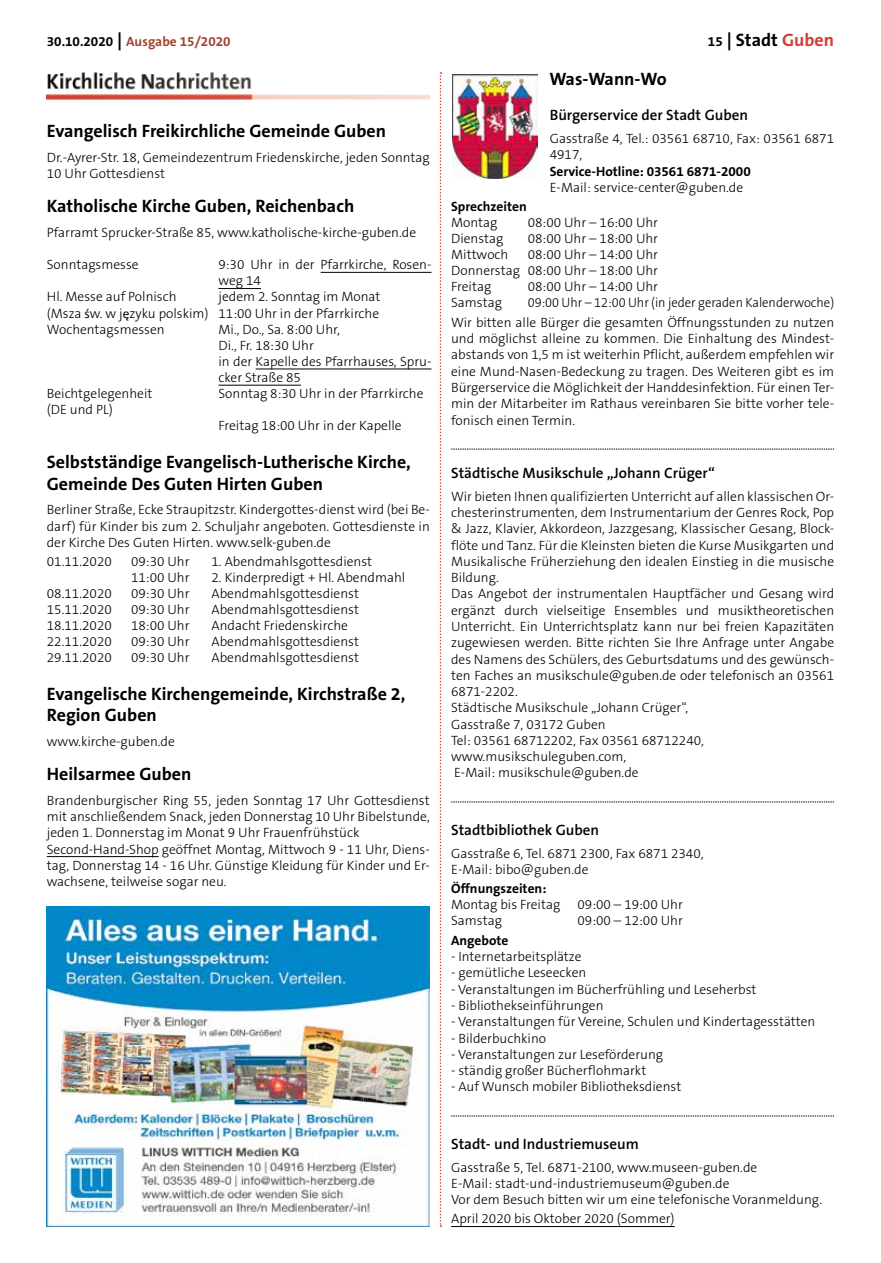
<style>
.page{position:relative;width:881px;height:1263px;background:#fff}
.page>*{position:absolute;margin:0;border:0;box-sizing:border-box;transform-origin:0 0}
.t1{font:700 18px/21.6px "The Sans B7";color:#000}
.t2{font:700 18px "The Sans B7";letter-spacing:-.02em;color:#000}
.t3{font:600 15px "The Sans B6";color:#000}
.t4{font:300 13.5px/16.4px "The Sans B3";color:#000}
.t5{font:300 13.5px/19.6px "The Sans B3";color:#000;text-align:right;scale:.94 1}
.t6{font:700 13.5px "The Sans B7";color:#000}
.t7{font:700 13.5px "The Sans B7";color:#a14534}
.s1{color:#000}
.s2{font-size:18px;color:#000}
.s3{font-size:13.5px}
.s4{color:#d13e37}
.s5{font-family:"Calibri";font-weight:400}
</style>
<div class="page">
<svg style="left:439px;top:72px;width:2px;height:1155px"></svg>
<img style="left:47px;top:72px;width:382px;height:28px">
<hr style="left:47px;top:856px;width:112px;height:1px;background:#000">
<hr style="left:320px;top:272px;width:111px;height:1px;background:#000">
<hr style="left:218px;top:288px;width:43px;height:1px;background:#000">
<hr style="left:255px;top:369px;width:176px;height:1px;background:#000">
<hr style="left:218px;top:385px;width:83px;height:1px;background:#000">
<img style="left:452px;top:75px;width:85px;height:104px">
<svg style="left:451px;top:449px;width:382px;height:1px"></svg>
<svg style="left:451px;top:802px;width:382px;height:1px"></svg>
<svg style="left:451px;top:1116px;width:382px;height:1px"></svg>
<hr style="left:451px;top:1226px;width:223px;height:1px;background:#000">
<img style="left:47px;top:906px;width:382px;height:321px">
<p class="t7" style="left:47px;top:34px;width:185px"><span class="s1">30.10.2020</span> <span class="s2">|</span> Ausgabe 15/2020</p>
<h1 class="t1" style="left:707px;top:29px;width:128px"><span class="s3">15</span> | Stadt <span class="s4">Guben</span></h1>
<h1 class="t1" style="left:47px;top:120px;width:341px">Evangelisch Freikirchliche Gemeinde Guben</h1>
<p class="t4" style="left:47px;top:149px;width:384px">Dr.-Ayrer-Str. 18, Gemeindezentrum Friedenskirche, jeden Sonntag<br>10 Uhr Gottesdienst</p>
<h1 class="t1" style="left:47px;top:196px;width:309px">Katholische Kirche Guben, Reichenbach</h1>
<p class="t4" style="left:47px;top:225px;width:371px">Pfarramt Sprucker-Straße 85, www.katholische-kirche-guben.de</p>
<p class="t4" style="left:47px;top:257px;width:93px">Sonntagsmesse</p>
<p class="t4" style="left:218px;top:257px;width:214px">9:30 Uhr in der Pfarrkirche, Rosen&shy;weg 14</p>
<p class="t4" style="left:47px;top:289px;width:163px">Hl. Messe auf Polnisch (Msza <span class="s5">ś</span>w. w j<span class="s5">ę</span>zyku polskim)</p>
<p class="t4" style="left:218px;top:289px;width:163px">jedem 2. Sonntag im Monat<br>11:00 Uhr in der Pfarrkirche</p>
<p class="t4" style="left:47px;top:321px;width:119px">Wochentagsmessen</p>
<p class="t4" style="left:218px;top:322px;width:214px">Mi., Do., Sa. 8:00 Uhr,<br>Di., Fr. 18:30 Uhr<br>in der Kapelle des Pfarrhauses, Spru&shy;cker Straße 85</p>
<p class="t4" style="left:47px;top:386px;width:107px">Beichtgelegenheit (DE und PL)</p>
<p class="t4" style="left:218px;top:386px;width:206px">Sonntag 8:30 Uhr in der Pfarrkirche</p>
<p class="t4" style="left:218px;top:418px;width:185px">Freitag 18:00 Uhr in der Kapelle</p>
<h1 class="t1" style="left:47px;top:452px;width:365px">Selbstständige Evangelisch-Lutherische Kirche,<br>Gemeinde Des Guten Hirten Guben</h1>
<p class="t4" style="left:47px;top:502px;width:384px;text-align:justify">Berliner Straße, Ecke Straupitzstr. Kindergottes-dienst wird (bei Be&shy;darf) für Kinder bis zum 2. Schuljahr angeboten. Gottesdienste in der Kirche Des Guten Hirten. www.selk-guben.de</p>
<p class="t4" style="left:47px;top:554px;width:67px">01.11.2020</p>
<p class="t4" style="left:131px;top:554px;width:60px">09:30 Uhr</p>
<p class="t4" style="left:211px;top:554px;width:162px">1. Abendmahlsgottesdienst</p>
<p class="t4" style="left:131px;top:570px;width:60px">11:00 Uhr</p>
<p class="t4" style="left:211px;top:570px;width:195px">2. Kinderpredigt + Hl. Abendmahl</p>
<p class="t4" style="left:47px;top:586px;width:67px">08.11.2020</p>
<p class="t4" style="left:131px;top:586px;width:60px">09:30 Uhr</p>
<p class="t4" style="left:211px;top:586px;width:149px">Abendmahlsgottesdienst</p>
<p class="t4" style="left:47px;top:602px;width:67px">15.11.2020</p>
<p class="t4" style="left:131px;top:602px;width:60px">09:30 Uhr</p>
<p class="t4" style="left:211px;top:602px;width:149px">Abendmahlsgottesdienst</p>
<p class="t4" style="left:47px;top:618px;width:67px">18.11.2020</p>
<p class="t4" style="left:131px;top:618px;width:60px">18:00 Uhr</p>
<p class="t4" style="left:211px;top:618px;width:138px">Andacht Friedenskirche</p>
<p class="t4" style="left:47px;top:634px;width:67px">22.11.2020</p>
<p class="t4" style="left:131px;top:634px;width:60px">09:30 Uhr</p>
<p class="t4" style="left:211px;top:634px;width:149px">Abendmahlsgottesdienst</p>
<p class="t4" style="left:47px;top:650px;width:67px">29.11.2020</p>
<p class="t4" style="left:131px;top:650px;width:60px">09:30 Uhr</p>
<p class="t4" style="left:211px;top:650px;width:149px">Abendmahlsgottesdienst</p>
<h1 class="t1" style="left:47px;top:683px;width:360px">Evangelische Kirchengemeinde, Kirchstraße 2,<br>Region Guben</h1>
<p class="t4" style="left:47px;top:734px;width:130px">www.kirche-guben.de</p>
<h1 class="t1" style="left:47px;top:764px;width:146px">Heilsarmee Guben</h1>
<p class="t4" style="left:47px;top:793px;width:384px">Brandenburgischer Ring 55, jeden Sonntag 17 Uhr Gottesdienst mit anschließendem Snack, jeden Donnerstag 10 Uhr Bibelstunde, jeden 1. Donnerstag im Monat 9 Uhr Frauenfrühstück Second-Hand-Shop geöffnet Montag, Mittwoch 9 - 11 Uhr, Diens&shy;tag, Donnerstag 14 - 16 Uhr. Günstige Kleidung für Kinder und Er&shy;wachsene, teilweise sogar neu.</p>
<h1 class="t2" style="left:549px;top:70px;width:119px">Was-Wann-Wo</h1>
<p class="t3" style="left:549px;top:108px;width:200px">Bürgerservice der Stadt Guben</p>
<p class="t4" style="left:549px;top:131px;width:286px">Gasstraße 4, Tel.: 03561 68710, Fax: 03561 6871<br>4917,</p>
<p class="t6" style="left:549px;top:164px;width:202px">Service-Hotline: 03561 6871-2000</p>
<p class="t4" style="left:549px;top:180px;width:195px">E-Mail: service-center@guben.de</p>
<p class="t6" style="left:451px;top:199px;width:77px">Sprechzeiten</p>
<p class="t4" style="left:451px;top:215px;width:48px">Montag</p>
<p class="t4" style="left:527px;top:215px;width:132px">08:00 Uhr – 16:00 Uhr</p>
<p class="t4" style="left:451px;top:231px;width:54px">Dienstag</p>
<p class="t4" style="left:527px;top:231px;width:132px">08:00 Uhr – 18:00 Uhr</p>
<p class="t4" style="left:451px;top:247px;width:59px">Mittwoch</p>
<p class="t4" style="left:451px;top:247px;width:208px;text-align:justify;text-indent:77px">08:00 Uhr – 14:00 Uhr Donnerstag 08:00 Uhr – 18:00 Uhr Freitag</p>
<p class="t4" style="left:527px;top:279px;width:132px">08:00 Uhr – 14:00 Uhr</p>
<p class="t5" style="left:451px;top:293px;width:409px">09:00 Uhr – 12:00 Uhr (in jeder geraden Kalenderwoche)<br>Wir bitten alle Bürger die gesamten Öffnungsstunden zu nutzen</p>
<p class="t4" style="left:451px;top:331px;width:384px;text-align:justify">und möglichst alleine zu kommen. Die Einhaltung des Mindest&shy;abstands von 1,5 m ist weiterhin Pflicht, außerdem empfehlen wir eine Mund-Nasen-Bedeckung zu tragen. Des Weiteren gibt es im Bürgerservice die Möglichkeit der Handdesinfektion. Für einen Ter&shy;min der Mitarbeiter im Rathaus vereinbaren Sie bitte vorher tele&shy;fonisch einen Termin.</p>
<p class="t4" style="left:451px;top:295px;width:52px">Samstag</p>
<p class="t3" style="left:451px;top:465px;width:265px">Städtische Musikschule „Johann Crüger“</p>
<p class="t4" style="left:451px;top:488px;width:384px">Wir bieten Ihnen qualifizierten Unterricht auf allen klassischen Or&shy;chesterinstrumenten, dem Instrumentarium der Genres Rock, Pop &amp; Jazz, Klavier, Akkordeon, Jazzgesang, Klassischer Gesang, Block&shy;flöte und Tanz. Für die Kleinsten bieten die Kurse Musikgarten und Musikalische Früherziehung den idealen Einstieg in die musische Bildung.<br>Das Angebot der instrumentalen Hauptfächer und Gesang wird ergänzt durch vielseitige Ensembles und musiktheoretischen Unterricht. Ein Unterrichtsplatz kann nur bei freien Kapazitäten zugewiesen werden. Bitte richten Sie Ihre Anfrage unter Angabe des Namens des Schülers, des Geburtsdatums und des gewünsch&shy;ten Faches an musikschule@guben.de oder telefonisch an 03561<br>6871-2202.<br>Städtische Musikschule „Johann Crüger“,<br>Gasstraße 7, 03172 Guben<br>Tel: 03561 68712202, Fax 03561 68712240, www.musikschuleguben.com,<br>E-Mail: musikschule@guben.de</p>
<p class="t3" style="left:451px;top:822px;width:149px">Stadtbibliothek Guben</p>
<p class="t4" style="left:451px;top:846px;width:254px">Gasstraße 6, Tel. 6871 2300, Fax 6871 2340,<br>E-Mail: bibo@guben.de</p>
<p class="t6" style="left:451px;top:881px;width:97px">Öffnungszeiten:</p>
<p class="t4" style="left:451px;top:897px;width:111px">Montag bis Freitag</p>
<p class="t4" style="left:577px;top:897px;width:107px">09:00 – 19:00 Uhr</p>
<p class="t4" style="left:451px;top:913px;width:52px">Samstag</p>
<p class="t4" style="left:577px;top:913px;width:107px">09:00 – 12:00 Uhr</p>
<p class="t6" style="left:451px;top:933px;width:59px">Angebote</p>
<p class="t4" style="left:451px;top:949px;width:132px">- Internetarbeitsplätze</p>
<p class="t4" style="left:451px;top:965px;width:137px">- gemütliche Leseecken</p>
<p class="t4" style="left:451px;top:981px;width:307px">- Veranstaltungen im Bücherfrühling und Leseherbst</p>
<p class="t4" style="left:451px;top:998px;width:154px">- Bibliothekseinführungen</p>
<p class="t4" style="left:451px;top:1014px;width:365px">- Veranstaltungen für Vereine, Schulen und Kindertagesstätten</p>
<p class="t4" style="left:451px;top:1030px;width:96px">- Bilderbuchkino</p>
<p class="t4" style="left:451px;top:1047px;width:213px">- Veranstaltungen zur Leseförderung</p>
<p class="t4" style="left:451px;top:1063px;width:197px">- ständig großer Bücherflohmarkt</p>
<p class="t4" style="left:451px;top:1079px;width:231px">- Auf Wunsch mobiler Bibliotheksdienst</p>
<p class="t3" style="left:451px;top:1136px;width:189px">Stadt- und Industriemuseum</p>
<p class="t4" style="left:451px;top:1160px;width:372px">Gasstraße 5, Tel. 6871-2100, www.museen-guben.de<br>E-Mail: stadt-und-industriemuseum@guben.de<br>Vor dem Besuch bitten wir um eine telefonische Voranmeldung.</p>
<p class="t4" style="left:451px;top:1211px;width:225px">April 2020 bis Oktober 2020 (Sommer)</p>
</div>
